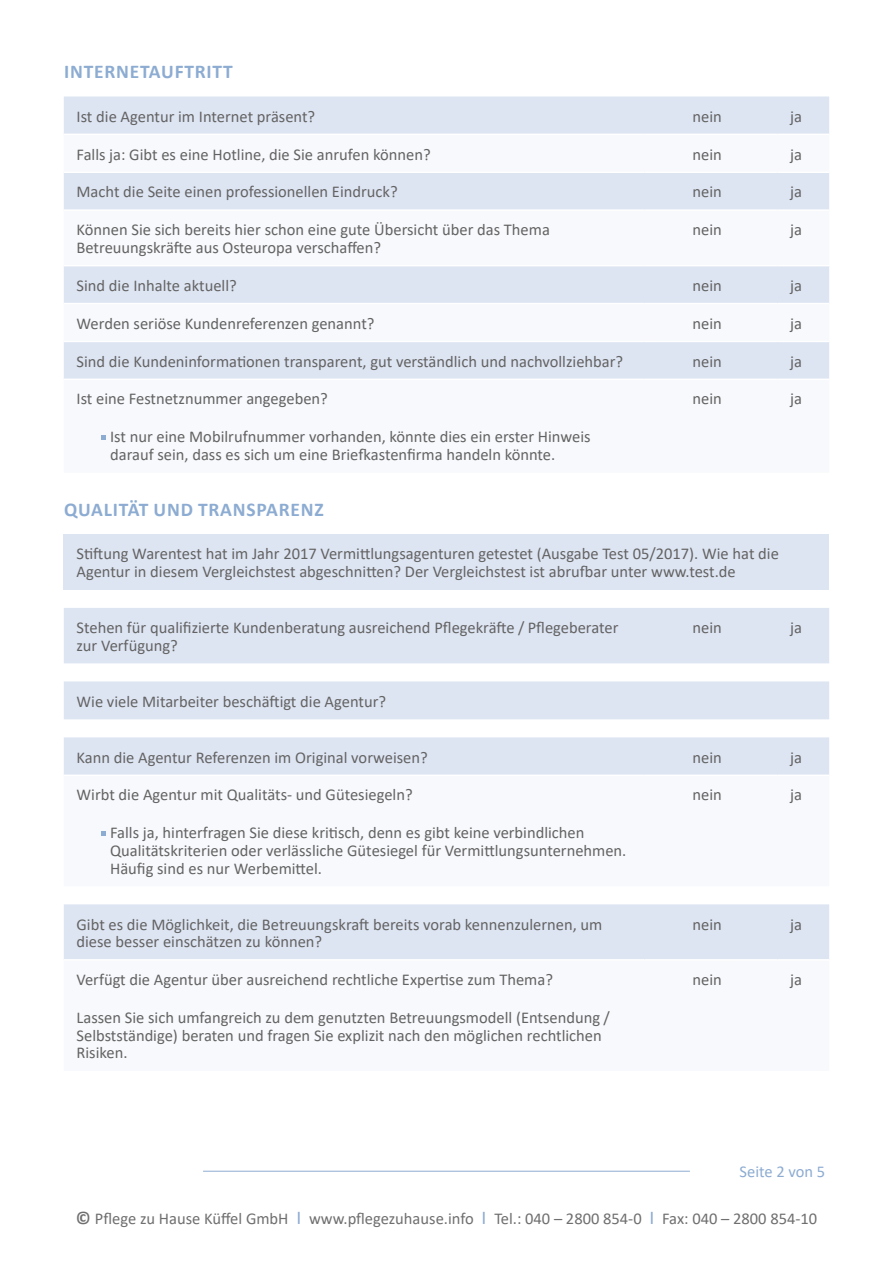
<style>
.page{position:relative;width:893px;height:1263px;background:#fff}
.page>*{position:absolute;margin:0;border:0;box-sizing:border-box;transform-origin:0 0}
.t1{font:700 19.5px "Calibri";letter-spacing:.04em;color:#8dacd2}
.t2{font:16.5px/17.5px "Calibri";color:#646363}
.t3{font:16.5px "Calibri";color:#706f6f}
.t4{font:16.5px "Calibri";color:#8dacd2}
.s1{font-weight:700;font-size:18px}
.s2{font-size:19.5px;color:#8dacd2}
</style>
<div class="page">
<div style="left:64px;top:608px;width:765px;height:55px;background:#dde5f3"></div>
<hr style="left:203px;top:1171px;width:487px;height:1px;background:#8dacd2">
<div style="left:64px;top:96px;width:765px;height:38px;background:#dde5f3"></div>
<svg style="left:64px;top:173px;width:765px;height:206px;fill:#dde5f3"></svg>
<hr style="left:64px;top:209px;width:581px;height:2px;background:#fff">
<hr style="left:645px;top:209px;width:39px;height:2px;background:#fff">
<hr style="left:684px;top:209px;width:51px;height:2px;background:#fff">
<hr style="left:735px;top:209px;width:42px;height:2px;background:#fff">
<hr style="left:777px;top:209px;width:52px;height:2px;background:#fff">
<hr style="left:64px;top:265px;width:581px;height:1px;background:#fff">
<hr style="left:645px;top:265px;width:39px;height:1px;background:#fff">
<hr style="left:684px;top:265px;width:51px;height:1px;background:#fff">
<hr style="left:735px;top:265px;width:42px;height:1px;background:#fff">
<hr style="left:777px;top:265px;width:52px;height:1px;background:#fff">
<hr style="left:64px;top:303px;width:581px;height:1px;background:#fff">
<hr style="left:645px;top:303px;width:39px;height:1px;background:#fff">
<hr style="left:684px;top:303px;width:51px;height:1px;background:#fff">
<hr style="left:735px;top:303px;width:42px;height:1px;background:#fff">
<hr style="left:777px;top:303px;width:52px;height:1px;background:#fff">
<hr style="left:64px;top:341px;width:581px;height:1px;background:#fff">
<hr style="left:645px;top:341px;width:39px;height:1px;background:#fff">
<hr style="left:684px;top:341px;width:51px;height:1px;background:#fff">
<hr style="left:735px;top:341px;width:42px;height:1px;background:#fff">
<hr style="left:777px;top:341px;width:52px;height:1px;background:#fff">
<div style="left:64px;top:904px;width:765px;height:55px;background:#dde5f3"></div>
<div style="left:64px;top:737px;width:765px;height:37px;background:#dde5f3"></div>
<svg style="left:101px;top:435px;width:5px;height:5px"></svg>
<div style="left:64px;top:534px;width:765px;height:56px;background:#dde5f3"></div>
<div style="left:64px;top:681px;width:765px;height:38px;background:#dde5f3"></div>
<svg style="left:101px;top:831px;width:5px;height:5px"></svg>
<p class="t1" style="left:64px;top:58px;width:170px">INTERNETAUFTRITT</p>
<p class="t2" style="left:77px;top:107px;width:240px">Ist die Agentur im Internet präsent?</p>
<p class="t2" style="left:692px;top:107px;width:31px">nein</p>
<p class="t2" style="left:790px;top:107px;width:13px">ja</p>
<p class="t2" style="left:77px;top:145px;width:356px">Falls ja: Gibt es eine Hotline, die Sie anrufen können?</p>
<p class="t2" style="left:692px;top:145px;width:31px">nein</p>
<p class="t2" style="left:790px;top:145px;width:13px">ja</p>
<p class="t2" style="left:77px;top:183px;width:323px">Macht die Seite einen professionellen Eindruck?</p>
<p class="t2" style="left:692px;top:183px;width:31px">nein</p>
<p class="t2" style="left:790px;top:183px;width:13px">ja</p>
<p class="t2" style="left:77px;top:221px;width:475px">Können Sie sich bereits hier schon eine gute Übersicht über das Thema<br>Betreuungskräfte aus Osteuropa verschaffen?</p>
<p class="t2" style="left:692px;top:221px;width:31px">nein</p>
<p class="t2" style="left:790px;top:221px;width:13px">ja</p>
<p class="t2" style="left:77px;top:276px;width:162px">Sind die Inhalte aktuell?</p>
<p class="t2" style="left:692px;top:276px;width:31px">nein</p>
<p class="t2" style="left:790px;top:276px;width:13px">ja</p>
<p class="t2" style="left:77px;top:314px;width:299px">Werden seriöse Kundenreferenzen genannt?</p>
<p class="t2" style="left:692px;top:314px;width:31px">nein</p>
<p class="t2" style="left:790px;top:314px;width:13px">ja</p>
<p class="t2" style="left:77px;top:352px;width:548px">Sind die Kundeninformationen transparent, gut verständlich und nachvollziehbar?</p>
<p class="t2" style="left:692px;top:352px;width:31px">nein</p>
<p class="t2" style="left:790px;top:352px;width:13px">ja</p>
<p class="t2" style="left:77px;top:390px;width:253px">Ist eine Festnetznummer angegeben?</p>
<p class="t2" style="left:692px;top:390px;width:31px">nein</p>
<p class="t2" style="left:790px;top:390px;width:13px">ja</p>
<p class="t2" style="left:110px;top:428px;width:482px">Ist nur eine Mobilrufnummer vorhanden, könnte dies ein erster Hinweis darauf sein, dass es sich um eine Briefkastenfirma handeln könnte.</p>
<p class="t1" style="left:64px;top:496px;width:261px">QUALITÄT UND TRANSPARENZ</p>
<p class="t2" style="left:77px;top:545px;width:704px">Stiftung Warentest hat im Jahr 2017 Vermittlungsagenturen getestet (Ausgabe Test 05/2017). Wie hat die<br>Agentur in diesem Vergleichstest abgeschnitten? Der Vergleichstest ist abrufbar unter www.test.de</p>
<p class="t2" style="left:77px;top:618px;width:543px">Stehen für qualifizierte Kundenberatung ausreichend Pflegekräfte / Pflegeberater zur Verfügung?</p>
<p class="t2" style="left:692px;top:618px;width:31px">nein</p>
<p class="t2" style="left:790px;top:618px;width:13px">ja</p>
<p class="t2" style="left:77px;top:692px;width:311px">Wie viele Mitarbeiter beschäftigt die Agentur?</p>
<p class="t2" style="left:77px;top:748px;width:353px">Kann die Agentur Referenzen im Original vorweisen?</p>
<p class="t2" style="left:692px;top:748px;width:31px">nein</p>
<p class="t2" style="left:790px;top:748px;width:13px">ja</p>
<p class="t2" style="left:77px;top:786px;width:338px">Wirbt die Agentur mit Qualitäts- und Gütesiegeln?</p>
<p class="t2" style="left:692px;top:786px;width:31px">nein</p>
<p class="t2" style="left:790px;top:786px;width:13px">ja</p>
<p class="t2" style="left:110px;top:824px;width:518px">Falls ja, hinterfragen Sie diese kritisch, denn es gibt keine verbindlichen<br>Qualitätskriterien oder verlässliche Gütesiegel für Vermittlungsunternehmen.<br>Häufig sind es nur Werbemittel.</p>
<p class="t2" style="left:77px;top:915px;width:527px">Gibt es die Möglichkeit, die Betreuungskraft bereits vorab kennenzulernen, um diese besser einschätzen zu können?</p>
<p class="t2" style="left:692px;top:915px;width:31px">nein</p>
<p class="t2" style="left:790px;top:915px;width:13px">ja</p>
<p class="t2" style="left:77px;top:970px;width:478px">Verfügt die Agentur über ausreichend rechtliche Expertise zum Thema?</p>
<p class="t2" style="left:692px;top:970px;width:31px">nein</p>
<p class="t2" style="left:790px;top:970px;width:13px">ja</p>
<p class="t2" style="left:77px;top:1008px;width:535px">Lassen Sie sich umfangreich zu dem genutzten Betreuungsmodell (Entsendung /<br>Selbstständige) beraten und fragen Sie explizit nach den möglichen rechtlichen<br>Risiken.</p>
<p class="t4" style="left:740px;top:1160px;width:87px">Seite 2 von 5</p>
<p class="t3" style="left:76px;top:1206px;width:743px"><span class="s1">©</span> Pflege zu Hause Küffel GmbH <span class="s2">I</span> www.pflegezuhause.info <span class="s2">I</span> Tel.: 040 – 2800 854-0 <span class="s2">I</span> Fax: 040 – 2800 854-10</p>
</div>
